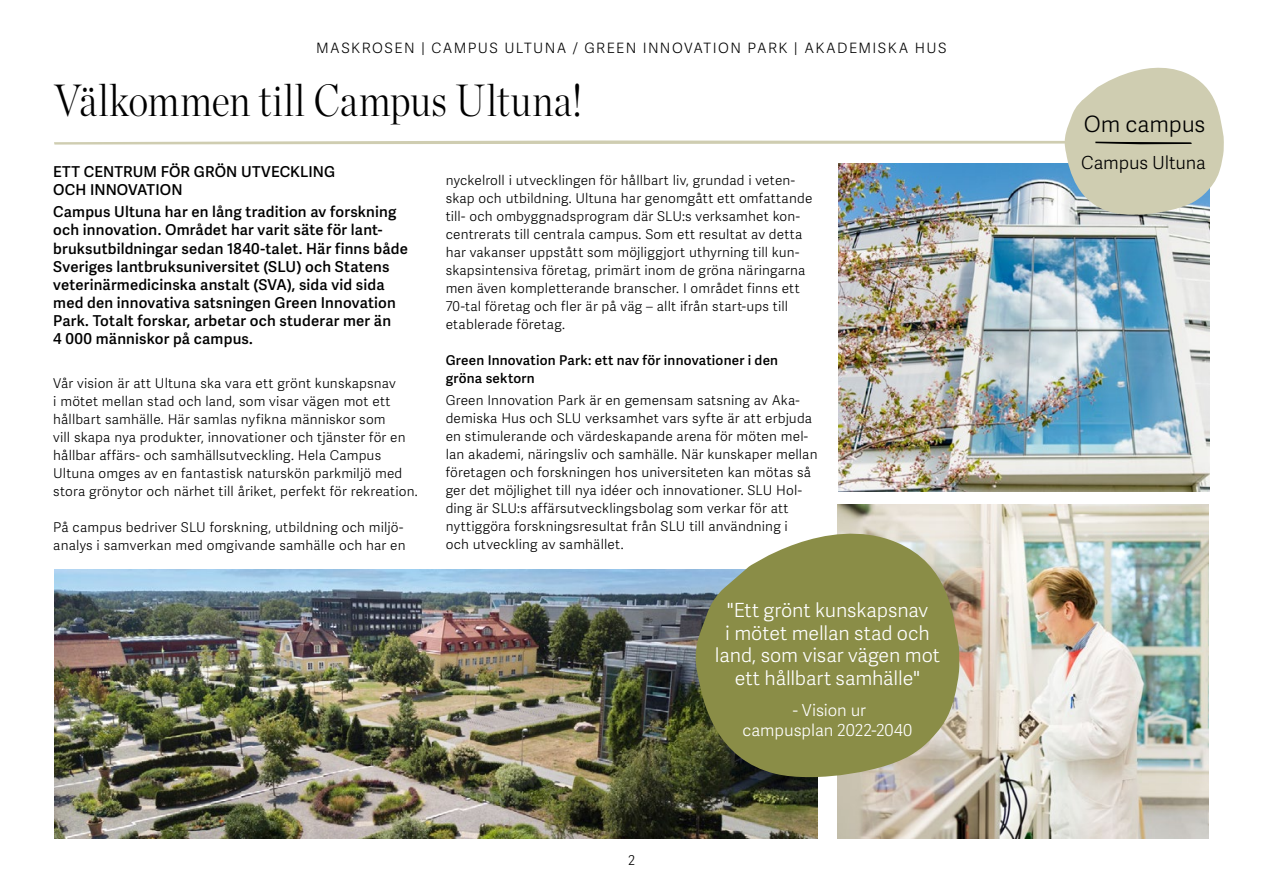
<style>
.page{position:relative;width:1263px;height:893px;background:#fff}
.page>*{position:absolute;margin:0;border:0;box-sizing:border-box;transform-origin:0 0}
.t1{font:300 45px "Chronicle Disp Cond";letter-spacing:.015em;color:#000}
.t2{font:300 22.5px "Adelle Sans";letter-spacing:-.005em;color:#000}
.t3{font:300 19.5px/22.5px "Adelle Sans";letter-spacing:-.005em;color:#fff;text-align:center}
.t4{font:300 18px "Adelle Sans";letter-spacing:-.005em;color:#000}
.t5{font:300 16.5px/19.5px "Adelle Sans";color:#fff;text-align:center}
.t6{font:600 15px/18px "Adelle Sans";letter-spacing:.01em;color:#000}
.t7{font:300 14.25px "Adelle Sans";letter-spacing:.095em;color:#000}
.t8{font:300 13.5px/18px "Adelle Sans";letter-spacing:.015em;color:#000}
.t9{font:600 13.5px/18px "Adelle Sans";letter-spacing:.015em;color:#000}
</style>
<div class="page">
<img style="left:838px;top:218px;width:371px;height:273px">
<img style="left:54px;top:570px;width:764px;height:269px">
<img style="left:838px;top:505px;width:371px;height:334px">
<svg style="left:54px;top:67px;width:1170px;height:151px"></svg>
<svg style="left:691px;top:513px;width:269px;height:270px;fill:#8a8d47"></svg>
<p class="t7" style="left:316px;top:38px;width:632px">MASKROSEN | CAMPUS ULTUNA / GREEN INNOVATION PARK | AKADEMISKA HUS</p>
<h1 class="t1" style="left:54px;top:66px;width:530px">Välkommen till Campus Ultuna!</h1>
<p class="t6" style="left:53px;top:162px;width:284px">ETT CENTRUM FÖR GRÖN UTVECKLING<br>OCH INNOVATION</p>
<p class="t6" style="left:53px;top:203px;width:356px">Campus Ultuna har en lång tradition av forskning och innovation. Området har varit säte för lant&shy;bruksutbildningar sedan 1840-talet. Här finns både Sveriges lantbruksuniversitet (SLU) och Statens veterinärmedicinska anstalt (SVA), sida vid sida med den innovativa satsningen Green Innovation Park. Totalt forskar, arbetar och studerar mer än<br>4 000 människor på campus.</p>
<p class="t8" style="left:53px;top:374px;width:366px">Vår vision är att Ultuna ska vara ett grönt kunskapsnav<br>i mötet mellan stad och land, som visar vägen mot ett hållbart samhälle. Här samlas nyfikna människor som<br>vill skapa nya produkter, innovationer och tjänster för en hållbar affärs- och samhällsutveckling. Hela Campus Ultuna omges av en fantastisk naturskön parkmiljö med stora grönytor och närhet till åriket, perfekt för rekreation.</p>
<p class="t8" style="left:53px;top:518px;width:354px">På campus bedriver SLU forskning, utbildning och miljö&shy;analys i samverkan med omgivande samhälle och har en</p>
<p class="t8" style="left:446px;top:171px;width:368px">nyckelroll i utvecklingen för hållbart liv, grundad i veten&shy;skap och utbildning. Ultuna har genomgått ett omfattande till- och ombyggnadsprogram där SLU:s verksamhet kon&shy;centrerats till centrala campus. Som ett resultat av detta har vakanser uppstått som möjliggjort uthyrning till kun&shy;skapsintensiva företag, primärt inom de gröna näringarna men även kompletterande branscher. I området finns ett 70-tal företag och fler är på väg – allt ifrån start-ups till etablerade företag.</p>
<p class="t9" style="left:446px;top:351px;width:334px">Green Innovation Park: ett nav för innovationer i den gröna sektorn</p>
<p class="t8" style="left:446px;top:391px;width:373px">Green Innovation Park är en gemensam satsning av Aka&shy;demiska Hus och SLU verksamhet vars syfte är att erbjuda en stimulerande och värdeskapande arena för möten mel&shy;lan akademi, näringsliv och samhälle. När kunskaper mellan företagen och forskningen hos universiteten kan mötas så ger det möjlighet till nya idéer och innovationer. SLU Hol&shy;ding är SLU:s affärsutvecklingsbolag som verkar för att nyttiggöra forskningsresultat från SLU till användning i<br>och utveckling av samhället.</p>
<h3 class="t3" style="left:715px;top:598px;width:227px">"Ett grönt kunskapsnav<br>i mötet mellan stad och land, som visar vägen mot ett hållbart samhälle"</h3>
<p class="t5" style="left:742px;top:700px;width:171px">- Vision ur<br>campusplan 2022-2040</p>
<p class="t8" style="left:628px;top:851px;width:8px">2</p>
<h2 class="t2" style="left:1084px;top:108px;width:123px">Om campus</h2>
<h3 class="t4" style="left:1081px;top:150px;width:126px">Campus Ultuna</h3>
</div>
